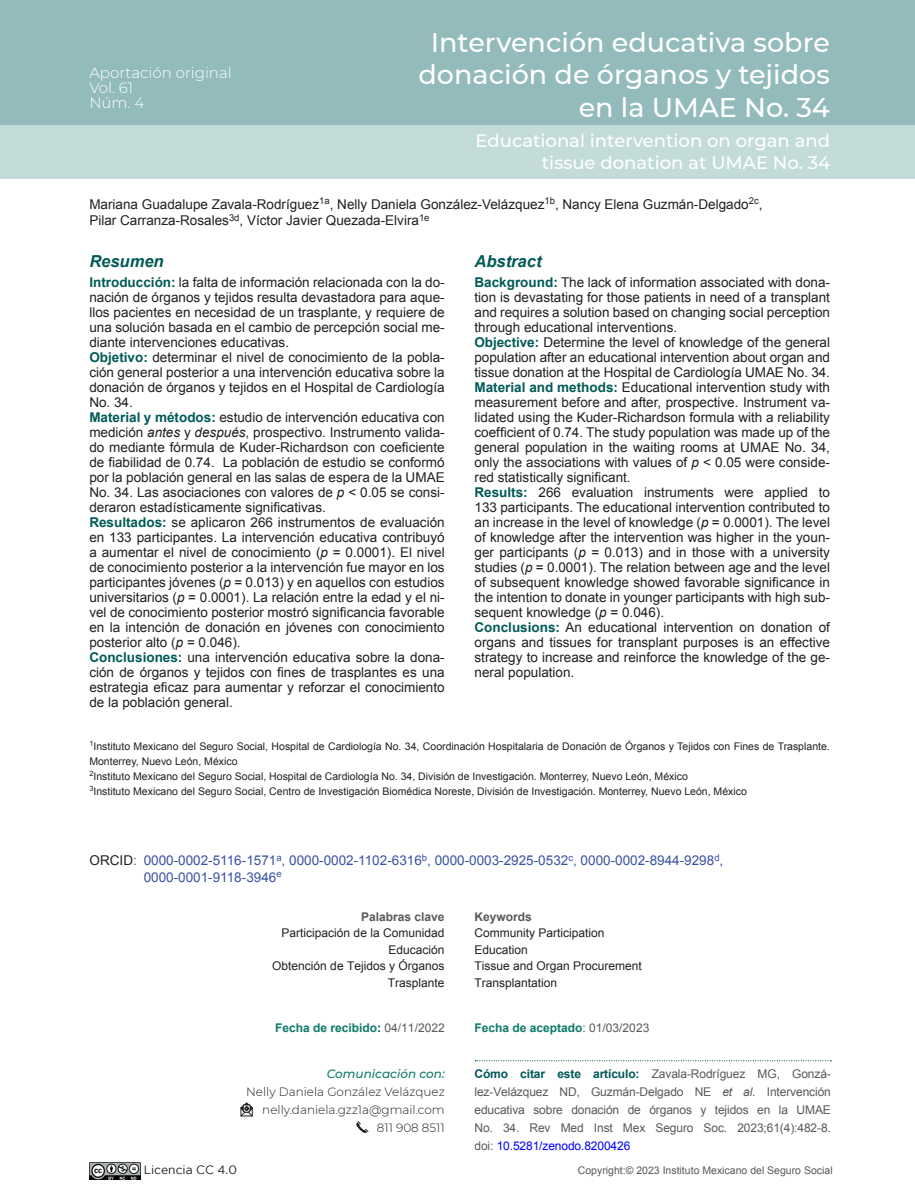
<style>
.page{position:relative;width:915px;height:1191px;background:#fff}
.page>*{position:absolute;margin:0;border:0;box-sizing:border-box;transform-origin:0 0}
.t1{font:500 27px/32.4px "Montserrat";color:#fff;text-align:right}
.t2{font:500 18px/21.6px "Montserrat";color:#fff;text-align:right}
.t3{font:italic 700 16.5px "Arial";color:#005a57}
.t4{font:300 15px/15px "Montserrat";color:#fff}
.t5{font:13.5px/15px "Arial";color:#231f20}
.t6{font:13.5px/16.2px "Arial";color:#3953a4}
.t7{font:12px/18px "Arial";letter-spacing:-.01em;color:#58595b;text-align:justify}
.t8{font:12px/16.5px "Arial";color:#231f20}
.t9{font:300 12px/18px "Montserrat";color:#231f20;text-align:right}
.t10{font:700 12px "Arial";color:#0d7a6a}
.t11{font:700 12px "Arial";color:#58595b}
.t12{font:italic 500 12px "Montserrat";color:#0d7a6a}
.t13{font:12px "Gotham";color:#231f20}
.t14{font:10.5px/15px "Arial";color:#231f20}
.t15{font:10.5px "Arial";color:#58595b}
.s1{font-weight:700;color:#005a57}
.s2{font-style:italic}
.s3{color:#231f20}
.s4{color:#58595b}
.s5{color:#005a57}
.s6{font-weight:400;color:#58595b}
.s7{font-weight:700;color:#01585b}
.s8{color:#00f}
</style>
<div class="page">
<div style="left:0;top:0;width:914px;height:125px;background:#93bbbb"></div>
<div style="left:0;top:125px;width:914px;height:54px;background:#c3dcd9"></div>
<svg style="left:475px;top:1060px;width:356px;height:1px"></svg>
<svg style="left:240px;top:1102px;width:13px;height:15px"></svg>
<svg style="left:356px;top:1121px;width:13px;height:12px"></svg>
<img style="left:89px;top:1162px;width:51px;height:17px">
<p class="t4" style="left:89px;top:64px;width:144px">Aportación original<br>Vol. 61<br>Núm. 4</p>
<h1 class="t1" style="left:418px;top:25px;width:413px">Intervención educativa sobre donación de órganos y tejidos en la UMAE No. 34</h1>
<h2 class="t2" style="left:475px;top:129px;width:356px">Educational intervention on organ and tissue donation at UMAE No. 34</h2>
<p class="t5" style="left:89px;top:196px;width:674px;line-height:16.5px">Mariana Guadalupe Zavala-Rodríguez<sup>1a</sup>, Nelly Daniela González-Velázquez<sup>1b</sup>, Nancy Elena Guzmán-Delgado<sup>2c</sup>,<br>Pilar Carranza-Rosales<sup>3d</sup>, Víctor Javier Quezada-Elvira<sup>1e</sup></p>
<p class="t3" style="left:89px;top:251px;width:76px">Resumen</p>
<p class="t3" style="left:474px;top:251px;width:68px">Abstract</p>
<p class="t5" style="left:474px;top:275px;width:357px"><span class="s1">Background:</span> The lack of information associated with dona&shy;tion is devastating for those patients in need of a transplant and requires a solution based on changing social perception through educational interventions.<br><span class="s1">Objective:</span> Determine the level of knowledge of the general population after an educational intervention about organ and tissue donation at the Hospital de Cardiología UMAE No. 34.<br><span class="s1">Material and methods:</span> Educational intervention study with measurement before and after, prospective. Instrument va&shy;lidated using the Kuder-Richardson formula with a reliability coefficient of 0.74. The study population was made up of the general population in the waiting rooms at UMAE No. 34, only the associations with values of <span class="s2">p</span> &lt; 0.05 were conside&shy;red statistically significant.<br><span class="s1">Results:</span> 266 evaluation instruments were applied to 133 participants. The educational intervention contributed to an increase in the level of knowledge (<span class="s2">p</span> = 0.0001). The level of knowledge after the intervention was higher in the youn&shy;ger participants (<span class="s2">p</span> = 0.013) and in those with a university studies (<span class="s2">p</span> = 0.0001). The relation between age and the level of subsequent knowledge showed favorable significance in the intention to donate in younger participants with high sub&shy;sequent knowledge (<span class="s2">p</span> = 0.046).<br><span class="s1">Conclusions:</span> An educational intervention on donation of organs and tissues for transplant purposes is an effective strategy to increase and reinforce the knowledge of the ge&shy;neral population.</p>
<p class="t5" style="left:89px;top:275px;width:357px"><span class="s1">Introducción:</span> la falta de información relacionada con la do&shy;nación de órganos y tejidos resulta devastadora para aque&shy;llos pacientes en necesidad de un trasplante, y requiere de una solución basada en el cambio de percepción social me&shy;diante intervenciones educativas.<br><span class="s1">Objetivo:</span> determinar el nivel de conocimiento de la pobla&shy;ción general posterior a una intervención educativa sobre la donación de órganos y tejidos en el Hospital de Cardiología No. 34.<br><span class="s1">Material y métodos:</span> estudio de intervención educativa con medición <span class="s2">antes</span> y <span class="s2">después</span>, prospectivo. Instrumento valida&shy;do mediante fórmula de Kuder-Richardson con coeficiente de fiabilidad de 0.74. La población de estudio se conformó por la población general en las salas de espera de la UMAE No. 34. Las asociaciones con valores de <span class="s2">p</span> &lt; 0.05 se consi&shy;deraron estadísticamente significativas.<br><span class="s1">Resultados:</span> se aplicaron 266 instrumentos de evaluación en 133 participantes. La intervención educativa contribuyó a aumentar el nivel de conocimiento (<span class="s2">p</span> = 0.0001). El nivel de conocimiento posterior a la intervención fue mayor en los participantes jóvenes (<span class="s2">p</span> = 0.013) y en aquellos con estudios universitarios (<span class="s2">p</span> = 0.0001). La relación entre la edad y el ni&shy;vel de conocimiento posterior mostró significancia favorable en la intención de donación en jóvenes con conocimiento posterior alto (<span class="s2">p</span> = 0.046).<br><span class="s1">Conclusiones:</span> una intervención educativa sobre la dona&shy;ción de órganos y tejidos con fines de trasplantes es una estrategia eficaz para aumentar y reforzar el conocimiento de la población general.</p>
<p class="t14" style="left:89px;top:739px;width:741px"><sup>1</sup>Instituto Mexicano del Seguro Social, Hospital de Cardiología No. 34, Coordinación Hospitalaria de Donación de Órganos y Tejidos con Fines de Trasplante.<br>Monterrey, Nuevo León, México<br><sup>2</sup>Instituto Mexicano del Seguro Social, Hospital de Cardiología No. 34, División de Investigación. Monterrey, Nuevo León, México<br><sup>3</sup>Instituto Mexicano del Seguro Social, Centro de Investigación Biomédica Noreste, División de Investigación. Monterrey, Nuevo León, México</p>
<p class="t6" style="left:144px;top:852px;width:581px;text-indent:-54px"><span class="s3">ORCID</span><span class="s4">:</span> 0000-0002-5116-1571<sup>a</sup>, 0000-0002-1102-6316<sup>b</sup>, 0000-0003-2925-0532<sup>c</sup>, 0000-0002-8944-9298<sup>d</sup>,<br>0000-0001-9118-3946<sup>e</sup></p>
<p class="t11" style="left:361px;top:908px;width:85px">Palabras clave</p>
<p class="t8" style="left:272px;top:924px;width:174px;text-align:right">Participación de la Comunidad<br>Educación<br>Obtención de Tejidos y Órganos<br>Trasplante</p>
<p class="t11" style="left:474px;top:908px;width:59px">Keywords</p>
<p class="t8" style="left:474px;top:924px;width:169px">Community Participation<br>Education<br>Tissue and Organ Procurement<br>Transplantation</p>
<p class="t10" style="left:275px;top:1019px;width:171px">Fecha de recibido<span class="s5">:</span> <span class="s6">04/11/2022</span></p>
<p class="t10" style="left:474px;top:1020px;width:176px">Fecha de aceptado<span class="s6">: 01/03/2023</span></p>
<p class="t12" style="left:327px;top:1065px;width:119px">Comunicación con:</p>
<p class="t9" style="left:246px;top:1082px;width:200px">Nelly Daniela González Velázquez nelly.daniela.gzz1a@gmail.com<br>811 908 8511</p>
<p class="t7" style="left:474px;top:1064px;width:358px"><span class="s7">Cómo citar este artículo:</span> Zavala-Rodríguez MG, Gonzá&shy;lez-Velázquez ND, Guzmán-Delgado NE <span class="s2">et al.</span> Intervención educativa sobre donación de órganos y tejidos en la UMAE No. 34. Rev Med Inst Mex Seguro Soc. 2023;61(4):482-8. doi: <span class="s8">10.5281/zenodo.8200426</span></p>
<p class="t13" style="left:144px;top:1162px;width:95px">Licencia CC 4.0</p>
<p class="t15" style="left:577px;top:1163px;width:256px">Copyright:© 2023 Instituto Mexicano del Seguro Social</p>
</div>
